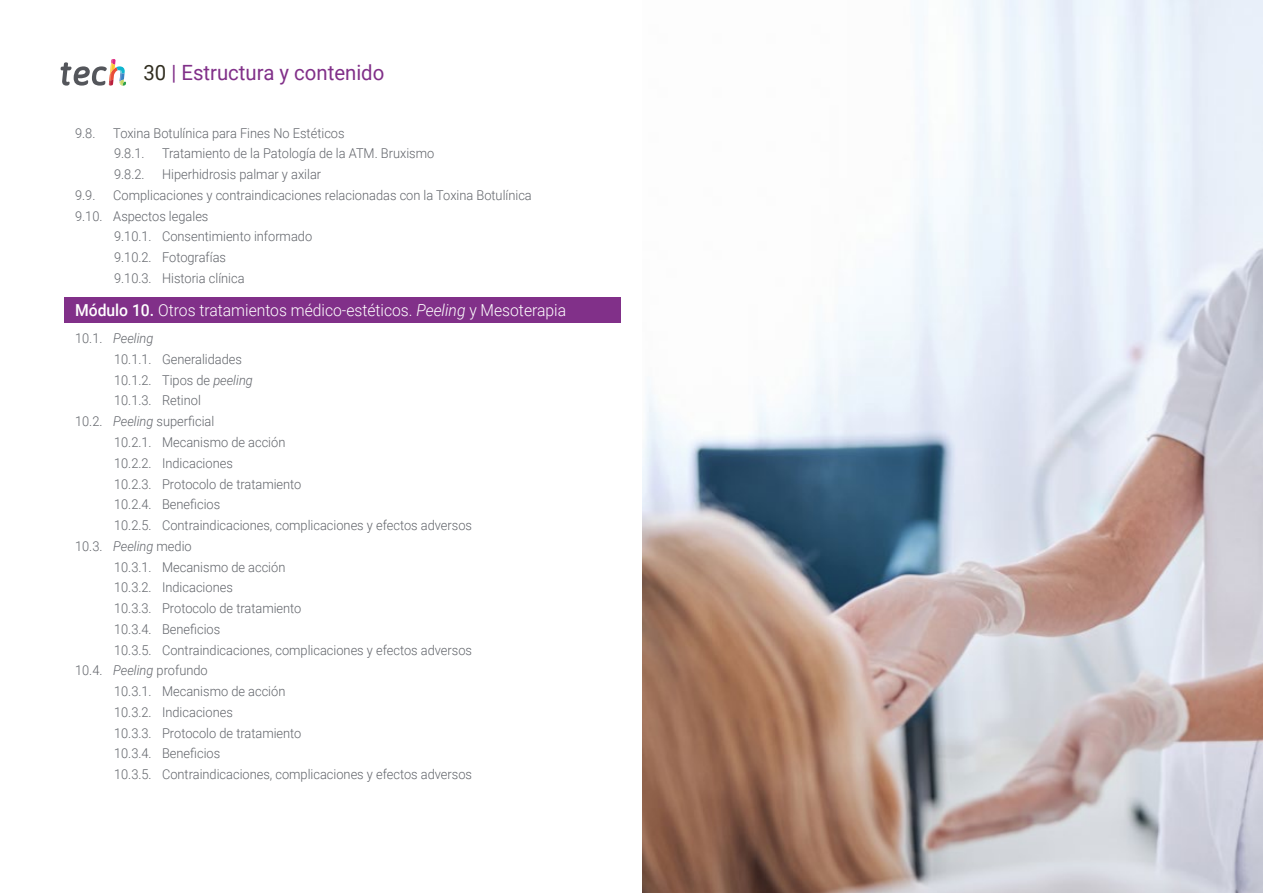
<style>
.page{position:relative;width:1263px;height:893px;background:#fff}
.page>*{position:absolute;margin:0;border:0;box-sizing:border-box;transform-origin:0 0}
.t1{font:21px "Roboto";color:#813089}
.t2{font:300 16.5px "Roboto";color:#fff;scale:.95 1}
.t3{font:300 13.5px/20.7px "Roboto";color:#61646a;scale:.95 1}
.t4{font:italic 300 13.5px "Roboto";color:#61646a;scale:.95 1}
.s1{color:#312e20}
.s2{font-weight:500}
.s3{font-style:italic}
.s4{font-style:normal}
</style>
<div class="page">
<div style="left:64px;top:297px;width:557px;height:25px;background:#813089"></div>
<img style="left:642px;top:0;width:621px;height:893px">
<svg style="left:61px;top:59px;width:65px;height:27px"></svg>
<h1 class="t1" style="left:144px;top:57px;width:242px"><span class="s1">30</span> | Estructura y contenido</h1>
<p class="t3" style="left:75px;top:122px;width:23px">9.8.</p>
<p class="t3" style="left:113px;top:122px;width:245px">Toxina Botulínica para Fines No Estéticos<br>9.8.1.</p>
<p class="t3" style="left:162px;top:143px;width:288px">Tratamiento de la Patología de la ATM. Bruxismo</p>
<p class="t3" style="left:114px;top:164px;width:34px">9.8.2.</p>
<p class="t3" style="left:162px;top:164px;width:169px">Hiperhidrosis palmar y axilar</p>
<p class="t3" style="left:75px;top:184px;width:23px">9.9.</p>
<p class="t3" style="left:113px;top:184px;width:442px">Complicaciones y contraindicaciones relacionadas con la Toxina Botulínica</p>
<p class="t3" style="left:75px;top:205px;width:142px">9.10. Aspectos legales</p>
<p class="t3" style="left:114px;top:226px;width:210px">9.10.1. Consentimiento informado</p>
<p class="t3" style="left:114px;top:247px;width:119px">9.10.2. Fotografías</p>
<p class="t3" style="left:114px;top:267px;width:139px">9.10.3. Historia clínica</p>
<p class="t2" style="left:75px;top:299px;width:518px"><span class="s2">Módulo 10.</span> Otros tratamientos médico-estéticos. <span class="s3">Peeling</span> y Mesoterapia</p>
<p class="t4" style="left:75px;top:329px;width:84px"><span class="s4">10.1.</span> Peeling</p>
<p class="t3" style="left:114px;top:348px;width:136px">10.1.1. Generalidades</p>
<p class="t3" style="left:114px;top:369px;width:148px">10.1.2. Tipos de <span class="s3">peeling</span></p>
<p class="t3" style="left:114px;top:390px;width:93px">10.1.3. Retinol</p>
<p class="t3" style="left:75px;top:411px;width:148px">10.2. <span class="s3">Peeling</span> superficial</p>
<p class="t3" style="left:114px;top:431px;width:182px">10.2.1. Mecanismo de acción</p>
<p class="t3" style="left:114px;top:452px;width:127px">10.2.2. Indicaciones</p>
<p class="t3" style="left:114px;top:473px;width:199px">10.2.3. Protocolo de tratamiento</p>
<p class="t3" style="left:114px;top:494px;width:113px">10.2.4. Beneficios</p>
<p class="t3" style="left:114px;top:514px;width:378px">10.2.5. Contraindicaciones, complicaciones y efectos adversos</p>
<p class="t3" style="left:75px;top:535px;width:124px">10.3. <span class="s3">Peeling</span> medio</p>
<p class="t3" style="left:114px;top:556px;width:182px">10.3.1. Mecanismo de acción</p>
<p class="t3" style="left:114px;top:577px;width:127px">10.3.2. Indicaciones</p>
<p class="t3" style="left:114px;top:597px;width:199px">10.3.3. Protocolo de tratamiento</p>
<p class="t3" style="left:114px;top:618px;width:113px">10.3.4. Beneficios</p>
<p class="t3" style="left:114px;top:639px;width:378px">10.3.5. Contraindicaciones, complicaciones y efectos adversos</p>
<p class="t3" style="left:75px;top:660px;width:141px">10.4. <span class="s3">Peeling</span> profundo</p>
<p class="t3" style="left:114px;top:680px;width:182px">10.3.1. Mecanismo de acción</p>
<p class="t3" style="left:114px;top:701px;width:127px">10.3.2. Indicaciones</p>
<p class="t3" style="left:114px;top:722px;width:199px">10.3.3. Protocolo de tratamiento</p>
<p class="t3" style="left:114px;top:743px;width:113px">10.3.4. Beneficios</p>
<p class="t3" style="left:114px;top:763px;width:378px">10.3.5. Contraindicaciones, complicaciones y efectos adversos</p>
</div>
